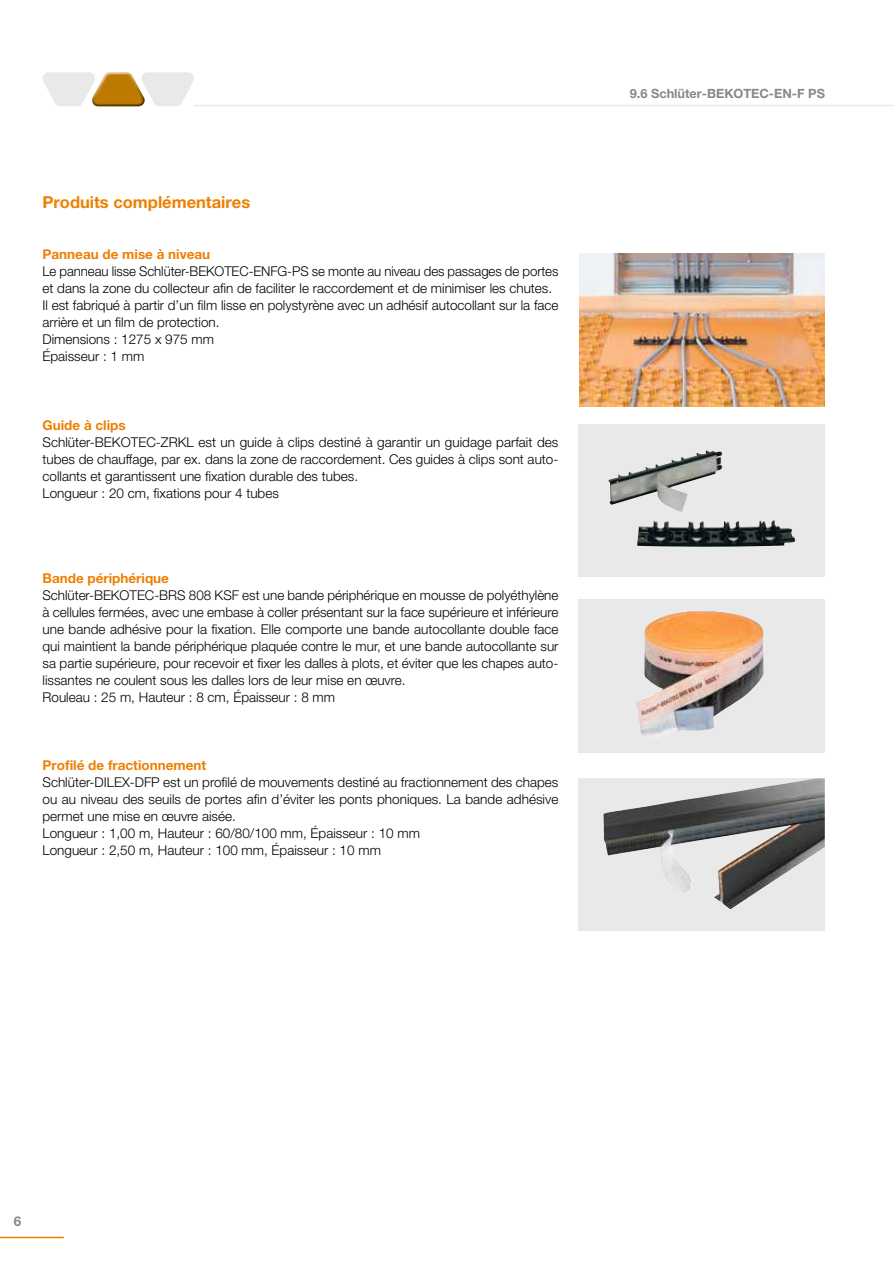
<style>
.page{position:relative;width:893px;height:1263px;background:#fff}
.page>*{position:absolute;margin:0;border:0;box-sizing:border-box;transform-origin:0 0}
.Überschrift{font:700 16.5px "Helvetica Neue LT Pro";color:#ee7f00}
.Fließtext{font:300 13.5px/17px "Helvetica Neue LT Pro";color:#000;text-align:justify}
.Unter-Überschrift{font:700 13.5px "Helvetica Neue LT Pro";color:#ee7f00}
.t1{font:700 13.5px "Helvetica Neue LT Pro";color:#87888a}
.t2{font:700 12.75px "Helvetica Neue LT Pro";color:#87888a}
</style>
<div class="page">
<hr style="left:194px;top:105px;width:699px;height:1px;background:#e9e9ea">
<svg style="left:43px;top:72px;width:151px;height:34px"></svg>
<hr style="left:0;top:1237px;width:64px;height:1px;background:#ee7f00">
<img style="left:580px;top:254px;width:245px;height:153px">
<div style="left:578px;top:778px;width:247px;height:153px;background:#e9e9ea"></div>
<img style="left:603px;top:778px;width:222px;height:131px">
<div style="left:578px;top:600px;width:247px;height:153px;background:#e9e9ea"></div>
<img style="left:636px;top:611px;width:128px;height:125px">
<div style="left:578px;top:424px;width:247px;height:152px;background:#e9e9ea"></div>
<img style="left:608px;top:450px;width:166px;height:77px">
<p class="Überschrift" style="left:43px;top:192px;width:209px">Produits complémentaires</p>
<p class="Unter-Überschrift" style="left:43px;top:246px;width:169px">Panneau de mise à niveau</p>
<p class="Fließtext" style="left:43px;top:263px;width:517px">Le panneau lisse Schlüter-BEKOTEC-ENFG-PS se monte au niveau des passages de portes et dans la zone du collecteur afin de faciliter le raccordement et de minimiser les chutes.</p>
<p class="Fließtext" style="left:43px;top:297px;width:517px">Il est fabriqué à partir d’un film lisse en polystyrène avec un adhésif autocollant sur la face arrière et un film de protection.</p>
<p class="Fließtext" style="left:43px;top:331px;width:173px">Dimensions : 1275 x 975 mm</p>
<p class="Fließtext" style="left:43px;top:348px;width:103px">Épaisseur : 1 mm</p>
<p class="Unter-Überschrift" style="left:43px;top:416px;width:85px">Guide à clips</p>
<p class="Fließtext" style="left:43px;top:433px;width:517px">Schlüter-BEKOTEC-ZRKL est un guide à clips destiné à garantir un guidage parfait des tubes de chauffage, par ex. dans la zone de raccordement. Ces guides à clips sont auto&shy;collants et garantissent une fixation durable des tubes.</p>
<p class="Fließtext" style="left:43px;top:484px;width:238px">Longueur : 20 cm, fixations pour 4 tubes</p>
<p class="Unter-Überschrift" style="left:43px;top:569px;width:128px">Bande périphérique</p>
<p class="Fließtext" style="left:43px;top:586px;width:518px">Schlüter-BEKOTEC-BRS 808 KSF est une bande périphérique en mousse de polyéthylène à cellules fermées, avec une embase à coller présentant sur la face supérieure et inférieure une bande adhésive pour la fixation. Elle comporte une bande autocollante double face qui maintient la bande périphérique plaquée contre le mur, et une bande autocollante sur sa partie supérieure, pour recevoir et fixer les dalles à plots, et éviter que les chapes auto&shy;lissantes ne coulent sous les dalles lors de leur mise en œuvre.</p>
<p class="Fließtext" style="left:43px;top:688px;width:294px">Rouleau : 25 m, Hauteur : 8 cm, Épaisseur : 8 mm</p>
<p class="Unter-Überschrift" style="left:43px;top:756px;width:165px">Profilé de fractionnement</p>
<p class="Fließtext" style="left:43px;top:773px;width:517px">Schlüter-DILEX-DFP est un profilé de mouvements destiné au fractionnement des chapes ou au niveau des seuils de portes afin d’éviter les ponts phoniques. La bande adhésive permet une mise en œuvre aisée.</p>
<p class="Fließtext" style="left:43px;top:824px;width:379px">Longueur : 1,00 m, Hauteur : 60/80/100 mm, Épaisseur : 10 mm</p>
<p class="Fließtext" style="left:43px;top:841px;width:340px">Longueur : 2,50 m, Hauteur : 100 mm, Épaisseur : 10 mm</p>
<p class="t2" style="left:630px;top:86px;width:197px">9.6 Schlüter-BEKOTEC-EN-F PS</p>
<p class="t1" style="left:14px;top:1213px;width:9px">6</p>
</div>
